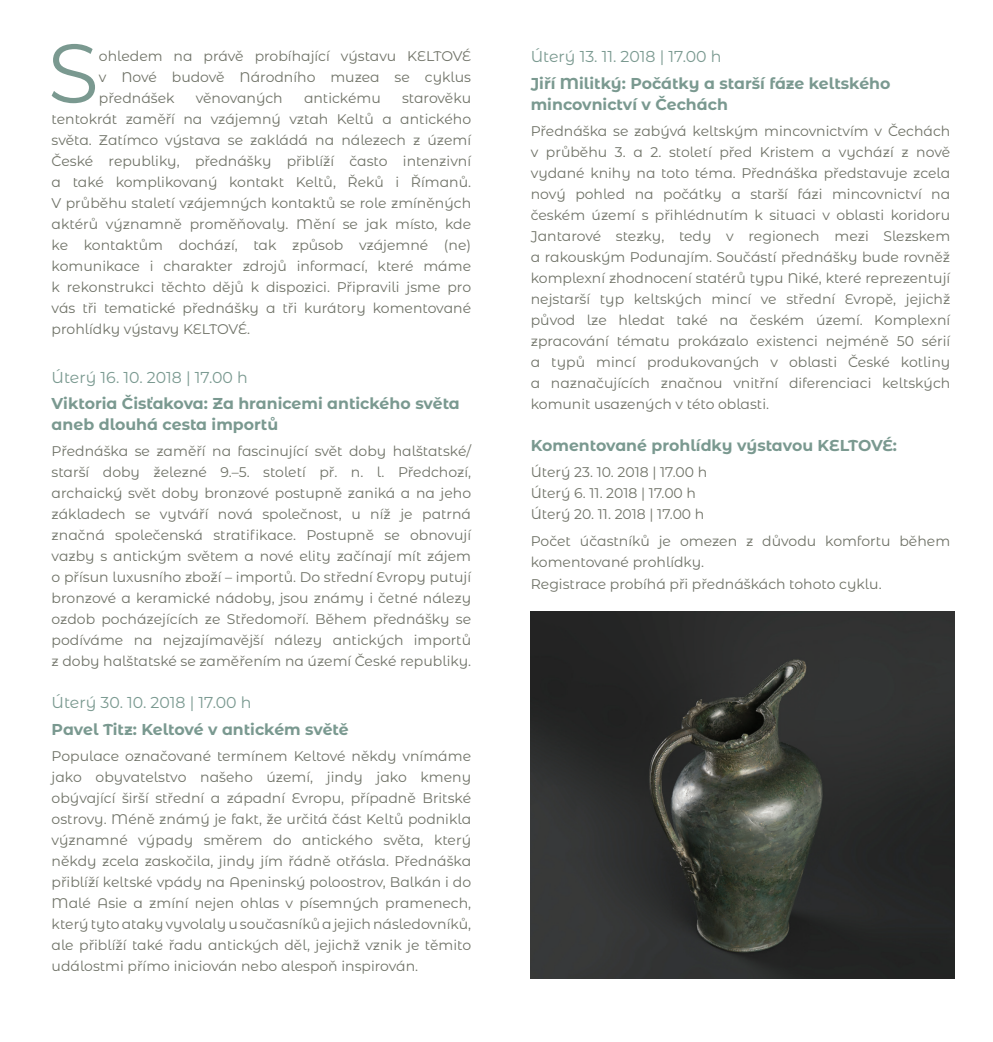
<style>
.page{position:relative;width:993px;height:1042px;background:#fff}
.page>*{position:absolute;margin:0;border:0;box-sizing:border-box;transform-origin:0 0}
.t1{font:83.3px "Montserrat Alternates";color:#7a9990}
.t2{font:700 15.75px/21px "Montserrat Alternates";color:#7a9990}
.t3{font:15.75px "Montserrat Alternates";color:#7a9990}
.t4{font:14px/21px "Montserrat Alternates";color:#6f7267;text-align:justify}
</style>
<div class="page">
<img style="left:530px;top:612px;width:424px;height:367px">
<h1 class="t1" style="left:48px;top:16px;width:53px">S</h1>
<p class="t4" style="left:99px;top:45px;width:373px">ohledem na právě probíhající výstavu KELTOVÉ v Nové budově Národního muzea se cyklus přednášek</p>
<p class="t4" style="left:52px;top:87px;width:421px;text-indent:350px">starověku tentokrát zaměří na vzájemný vztah Keltů a antického světa. Zatímco výstava se zakládá na nálezech z území České republiky, přednášky přiblíží často intenzivní a také komplikovaný kontakt Keltů, Řeků i Římanů.<br>V průběhu staletí vzájemných kontaktů se role zmíněných aktérů významně proměňovaly. Mění se jak místo, kde ke kontaktům dochází, tak způsob vzájemné (ne) komunikace i charakter zdrojů informací, které máme k rekonstrukci těchto dějů k dispozici. Připravili jsme pro vás tři tematické přednášky a tři kurátory komentované prohlídky výstavy KELTOVÉ.</p>
<p class="t3" style="left:52px;top:366px;width:198px">Úterý 16. 10. 2018 | 17.00 h</p>
<p class="t2" style="left:52px;top:392px;width:409px">Viktoria Čisťakova: Za hranicemi antického světa aneb dlouhá cesta importů</p>
<p class="t4" style="left:52px;top:440px;width:421px">Přednáška se zaměří na fascinující svět doby halštatské/ starší doby železné 9.–5. století př. n. l. Předchozí, archaický svět doby bronzové postupně zaniká a na jeho základech se vytváří nová společnost, u níž je patrná značná společenská stratifikace. Postupně se obnovují vazby s antickým světem a nové elity začínají mít zájem o přísun luxusního zboží – importů. Do střední Evropy putují bronzové a keramické nádoby, jsou známy i četné nálezy ozdob pocházejících ze Středomoří. Během přednášky se podíváme na nejzajímavější nálezy antických importů z doby halštatské se zaměřením na území České republiky.</p>
<p class="t3" style="left:52px;top:692px;width:201px">Úterý 30. 10. 2018 | 17.00 h</p>
<p class="t2" style="left:52px;top:718px;width:298px">Pavel Titz: Keltové v antickém světě</p>
<p class="t4" style="left:52px;top:745px;width:421px">Populace označované termínem Keltové někdy vnímáme jako obyvatelstvo našeho území, jindy jako kmeny obývající širší střední a západní Evropu, případně Britské ostrovy. Méně známý je fakt, že určitá část Keltů podnikla významné výpady směrem do antického světa, který někdy zcela zaskočila, jindy jím řádně otřásla. Přednáška přiblíží keltské vpády na Apeninský poloostrov, Balkán i do Malé Asie a zmíní nejen ohlas v písemných pramenech, který tyto ataky vyvolaly u současníků a jejich následovníků, ale přiblíží také řadu antických děl, jejichž vznik je těmito událostmi přímo iniciován nebo alespoň inspirován.</p>
<p class="t4" style="left:196px;top:87px;width:88px">věnovaných</p>
<p class="t4" style="left:304px;top:87px;width:78px">antickému</p>
<p class="t3" style="left:530px;top:46px;width:192px">Úterý 13. 11. 2018 | 17.00 h</p>
<p class="t2" style="left:530px;top:72px;width:361px">Jiří Militký: Počátky a starší fáze keltského mincovnictví v Čechách</p>
<p class="t4" style="left:530px;top:120px;width:421px">Přednáška se zabývá keltským mincovnictvím v Čechách v průběhu 3. a 2. století před Kristem a vychází z nově vydané knihy na toto téma. Přednáška představuje zcela nový pohled na počátky a starší fázi mincovnictví na českém území s přihlédnutím k situaci v oblasti koridoru Jantarové stezky, tedy v regionech mezi Slezskem a rakouským Podunajím. Součástí přednášky bude rovněž komplexní zhodnocení statérů typu Niké, které reprezentují nejstarší typ keltských mincí ve střední Evropě, jejichž původ lze hledat také na českém území. Komplexní zpracování tématu prokázalo existenci nejméně 50 sérií a typů mincí produkovaných v oblasti České kotliny a naznačujících značnou vnitřní diferenciaci keltských komunit usazených v této oblasti.</p>
<p class="t2" style="left:530px;top:434px;width:367px">Komentované prohlídky výstavou KELTOVÉ:</p>
<p class="t4" style="left:530px;top:461px;width:178px;text-align:left">Úterý 23. 10. 2018 | 17.00 h<br>Úterý 6. 11. 2018 | 17.00 h<br>Úterý 20. 11. 2018 | 17.00 h</p>
<p class="t4" style="left:530px;top:529px;width:421px">Počet účastníků je omezen z důvodu komfortu během komentované prohlídky.</p>
<p class="t4" style="left:530px;top:573px;width:352px">Registrace probíhá při přednáškách tohoto cyklu.</p>
</div>
